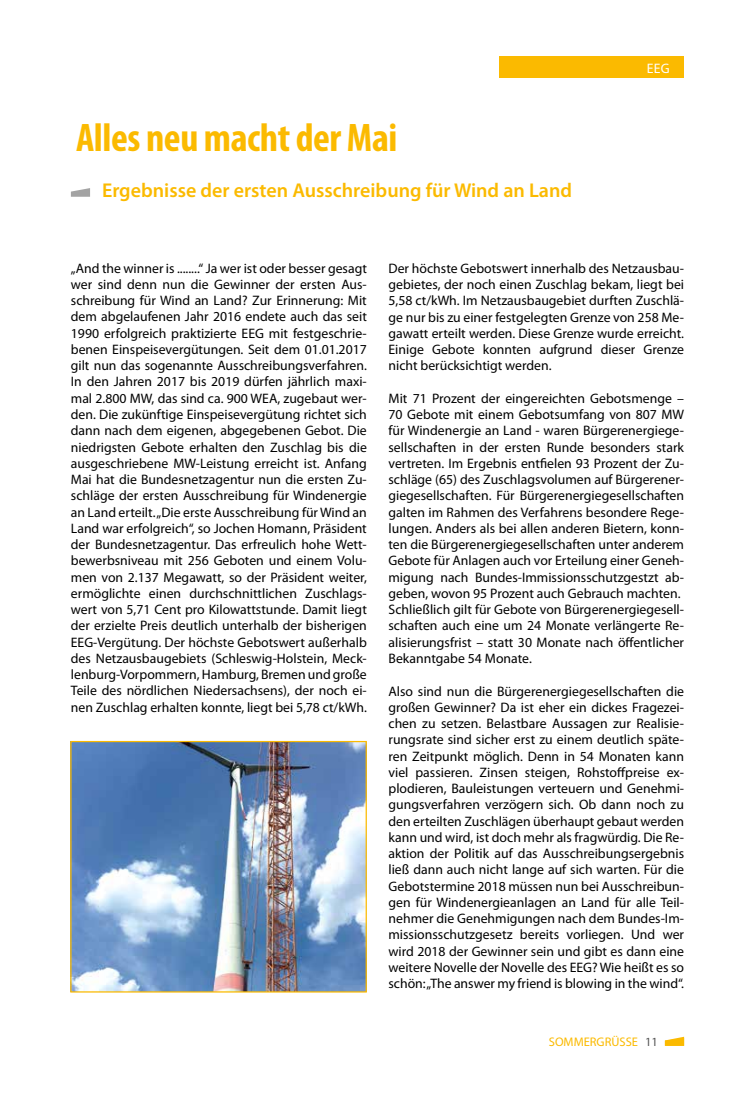
<style>
.page{position:relative;width:755px;height:1099px;background:#fff}
.page>*{position:absolute;margin:0;border:0;box-sizing:border-box;transform-origin:0 0}
.t1{font:700 condensed 40px "Myriad Pro";letter-spacing:-.01em;color:#fbba00}
.t2{font:600 20px "Myriad Pro";color:#fbba00}
.t3{font:13.75px/16.2px "Myriad Pro";color:#000;text-align:justify}
.t4{font:13.75px "Myriad Pro";color:#fff}
.t5{font:12.5px "Myriad Pro";color:#fbba00}
.s1{color:#565656}
</style>
<div class="page">
<img style="left:72px;top:743px;width:293px;height:247px">
<div style="left:70px;top:741px;width:297px;height:251px;border:1px solid #fbba00"></div>
<svg style="left:665px;top:1036px;width:19px;height:9px"></svg>
<div style="left:500px;top:57px;width:184px;height:21px;background:#fbba00"></div>
<svg style="left:71px;top:188px;width:19px;height:9px"></svg>
<h1 class="t1" style="left:76px;top:113px;width:323px">Alles neu macht der Mai</h1>
<h2 class="t2" style="left:102px;top:177px;width:472px">Ergebnisse der ersten Ausschreibung für Wind an Land</h2>
<p class="t4" style="left:647px;top:59px;width:24px">EEG</p>
<p class="t3" style="left:71px;top:260px;width:297px">„And the winner is ........“ Ja wer ist oder besser gesagt wer sind denn nun die Gewinner der ersten Aus&shy;schreibung für Wind an Land? Zur Erinnerung: Mit dem abgelaufenen Jahr 2016 endete auch das seit 1990 erfolgreich praktizierte EEG mit festgeschrie&shy;benen Einspeisevergütungen. Seit dem 01.01.2017 gilt nun das sogenannte Ausschreibungsverfahren.<br>In den Jahren 2017 bis 2019 dürfen jährlich maxi&shy;mal 2.800 MW, das sind ca. 900 WEA, zugebaut wer&shy;den. Die zukünftige Einspeisevergütung richtet sich dann nach dem eigenen, abgegebenen Gebot. Die niedrigsten Gebote erhalten den Zuschlag bis die ausgeschriebene MW-Leistung erreicht ist. Anfang Mai hat die Bundesnetzagentur nun die ersten Zu&shy;schläge der ersten Ausschreibung für Windenergie an Land erteilt. „Die erste Ausschreibung für Wind an Land war erfolgreich“, so Jochen Homann, Präsident der Bundesnetzagentur. Das erfreulich hohe Wett&shy;bewerbsniveau mit 256 Geboten und einem Volu&shy;men von 2.137 Megawatt, so der Präsident weiter, ermöglichte einen durchschnittlichen Zuschlags&shy;wert von 5,71 Cent pro Kilowattstunde. Damit liegt der erzielte Preis deutlich unterhalb der bisherigen EEG-Vergütung. Der höchste Gebotswert außerhalb des Netzausbaugebiets (Schleswig-Holstein, Meck&shy;lenburg-Vorpommern, Hamburg, Bremen und große Teile des nördlichen Niedersachsens), der noch ei&shy;nen Zuschlag erhalten konnte, liegt bei 5,78 ct/kWh.</p>
<p class="t3" style="left:388px;top:260px;width:297px">Der höchste Gebotswert innerhalb des Netzausbau&shy;gebietes, der noch einen Zuschlag bekam, liegt bei 5,58 ct/kWh. Im Netzausbaugebiet durften Zuschlä&shy;ge nur bis zu einer festgelegten Grenze von 258 Me&shy;gawatt erteilt werden. Diese Grenze wurde erreicht.<br>Einige Gebote konnten aufgrund dieser Grenze nicht berücksichtigt werden.</p>
<p class="t3" style="left:388px;top:390px;width:297px;text-align:left">Mit 71 Prozent der eingereichten Gebotsmenge – 70 Gebote mit einem Gebotsumfang von 807 MW für Windenergie an Land - waren Bürgerenergiege&shy;sellschaften in der ersten Runde besonders stark vertreten. Im Ergebnis entfielen 93 Prozent der Zu&shy;schläge (65) des Zuschlagsvolumen auf Bürgerener&shy;giegesellschaften. Für Bürgerenergiegesellschaften galten im Rahmen des Verfahrens besondere Rege&shy;lungen. Anders als bei allen anderen Bietern, konn&shy;ten die Bürgerenergiegesellschaften unter anderem Gebote für Anlagen auch vor Erteilung einer Geneh&shy;migung nach Bundes-Immissionsschutzgestzt ab&shy;geben, wovon 95 Prozent auch Gebrauch machten.<br>Schließlich gilt für Gebote von Bürgerenergiegesell&shy;schaften auch eine um 24 Monate verlängerte Re&shy;alisierungsfrist – statt 30 Monate nach öffentlicher Bekanntgabe 54 Monate.</p>
<p class="t3" style="left:388px;top:682px;width:297px">Also sind nun die Bürgerenergiegesellschaften die großen Gewinner? Da ist eher ein dickes Fragezei&shy;chen zu setzen. Belastbare Aussagen zur Realisie&shy;rungsrate sind sicher erst zu einem deutlich späte&shy;ren Zeitpunkt möglich. Denn in 54 Monaten kann viel passieren. Zinsen steigen, Rohstoffpreise ex&shy;plodieren, Bauleistungen verteuern und Genehmi&shy;gungsverfahren verzögern sich. Ob dann noch zu den erteilten Zuschlägen überhaupt gebaut werden kann und wird, ist doch mehr als fragwürdig. Die Re&shy;aktion der Politik auf das Ausschreibungsergebnis ließ dann auch nicht lange auf sich warten. Für die Gebotstermine 2018 müssen nun bei Ausschreibun&shy;gen für Windenergieanlagen an Land für alle Teil&shy;nehmer die Genehmigungen nach dem Bundes-Im&shy;missionsschutzgesetz bereits vorliegen. Und wer wird 2018 der Gewinner sein und gibt es dann eine weitere Novelle der Novelle des EEG? Wie heißt es so schön: „The answer my friend is blowing in the wind“.</p>
<p class="t5" style="left:549px;top:1033px;width:111px">SOMMERGRÜSSE <span class="s1">11</span></p>
</div>
